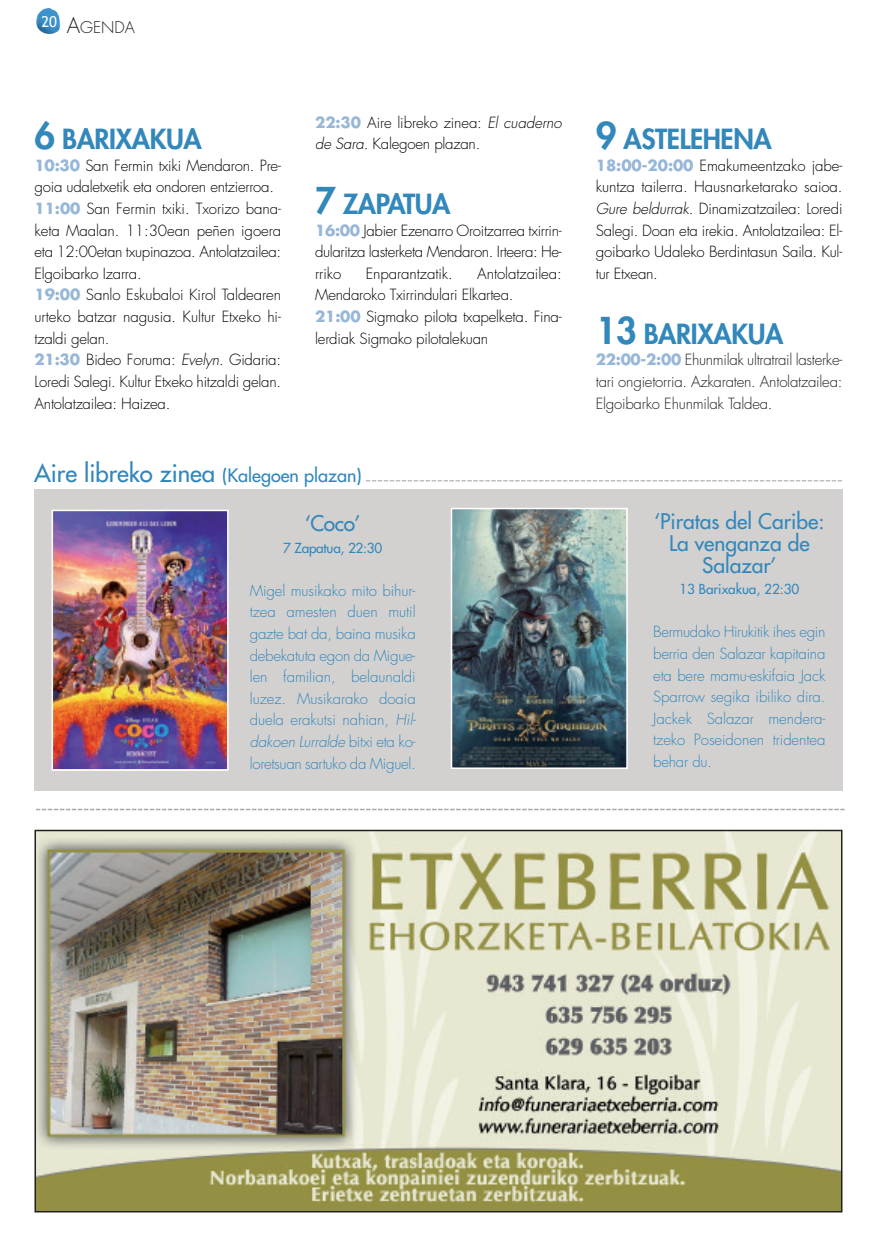
<style>
.page{position:relative;width:877px;height:1247px;background:#fff}
.page>*{position:absolute;margin:0;border:0;box-sizing:border-box;transform-origin:0 0}
.t1{font:800 27px "Futura";letter-spacing:-.015em;color:#3287bb}
.t2{font:24px "Futura";color:#3287bb}
.t3{font:21px/21.6px "Futura";color:#3287bb;text-align:center}
.t4{font:300 15.75px "Futura";color:#231f20}
.t5{font:300 15px/21.6px "Futura";letter-spacing:-.015em;color:#000}
.t6{font:300 15px/21.6px "Futura";letter-spacing:-.005em;color:#3287bb;text-align:justify}
.t7{font:300 15px/21.6px "Futura";letter-spacing:-.015em;color:#231f20;text-align:justify}
.t8{font:15px "Trebuchet MS";color:#fff}
.t9{font:13.5px "Futura";color:#3287bb}
.s1{font-size:21px}
.s2{font-size:36px}
.s3{font-weight:700;color:#97b7d8}
.s4{font-style:italic}
.s5{font-size:18px}
</style>
<div class="page">
<img style="left:36px;top:8px;width:24px;height:26px">
<img style="left:37px;top:833px;width:802px;height:376px">
<div style="left:34px;top:830px;width:808px;height:382px;border:2px solid #231f20"></div>
<div style="left:34px;top:489px;width:808px;height:301px;background:#d3d1d0"></div>
<svg style="left:366px;top:480px;width:476px;height:1px"></svg>
<img style="left:55px;top:513px;width:171px;height:255px">
<div style="left:52px;top:510px;width:177px;height:261px;border:2px solid #fff"></div>
<img style="left:454px;top:511px;width:171px;height:255px">
<div style="left:451px;top:508px;width:177px;height:261px;border:2px solid #fff"></div>
<svg style="left:36px;top:809px;width:809px;height:1px"></svg>
<p class="t8" style="left:41px;top:13px;width:17px">20</p>
<p class="t4" style="left:67px;top:20px;width:70px"><span class="s1">A</span>GENDA</p>
<h1 class="t1" style="left:35px;top:126px;width:169px"><span class="s2">6</span> BARIXAKUA</h1>
<p class="t5" style="left:35px;top:156px;width:248px"><span class="s3">10:30</span> San Fermin txiki Mendaron. Pre&shy;goia udaletxetik eta ondoren entzierroa.<br><span class="s3">11:00</span> San Fermin txiki. Txorizo bana&shy;keta Maalan. 11:30ean peñen igoera eta 12:00etan txupinazoa. Antolatzailea:<br>Elgoibarko Izarra.<br><span class="s3">19:00</span> Sanlo Eskubaloi Kirol Taldearen urteko batzar nagusia. Kultur Etxeko hi&shy;tzaldi gelan.<br><span class="s3">21:30</span> Bideo Foruma: <span class="s4">Evelyn</span>. Gidaria:<br>Loredi Salegi. Kultur Etxeko hitzaldi gelan.<br>Antolatzailea: Haizea.</p>
<p class="t5" style="left:315px;top:113px;width:248px"><span class="s3">22:30</span> Aire libreko zinea: <span class="s4">El cuaderno de Sara</span>. Kalegoen plazan.</p>
<h1 class="t1" style="left:315px;top:191px;width:137px"><span class="s2">7</span> ZAPATUA</h1>
<p class="t5" style="left:315px;top:221px;width:248px;text-align:justify"><span class="s3">16:00</span> Jabier Ezenarro Oroitzarrea txirrin&shy;dularitza lasterketa Mendaron. Irteera: He&shy;rriko</p>
<p class="t5" style="left:315px;top:264px;width:248px;text-indent:162px">Antolatzailea:<br>Mendaroko Txirrindulari Elkartea.<br><span class="s3">21:00</span> Sigmako pilota txapelketa. Fina&shy;lerdiak Sigmako pilotalekuan</p>
<p class="t5" style="left:366px;top:264px;width:88px">Enparantzatik.</p>
<h2 class="t2" style="left:34px;top:461px;width:329px">Aire libreko zinea <span class="s5">(Kalegoen plazan)</span></h2>
<h3 class="t3" style="left:305px;top:514px;width:57px">‘Coco’</h3>
<p class="t9" style="left:283px;top:541px;width:101px">7 Zapatua, 22:30</p>
<p class="t6" style="left:250px;top:581px;width:168px">Migel musikako mito bihur&shy;tzea amesten duen mutil gazte bat da, baina musika debekatuta egon da Migue&shy;len familian, belaunaldi luzez. Musikarako doaia duela erakutsi nahian, <span class="s4">Hil&shy;dakoen Lurralde</span> bitxi eta ko&shy;loretsuan sartuko da Miguel.</p>
<h1 class="t1" style="left:596px;top:126px;width:177px"><span class="s2">9</span> ASTELEHENA</h1>
<p class="t5" style="left:596px;top:156px;width:248px;text-align:justify"><span class="s3">18:00-20:00</span> Emakumeentzako jabe&shy;kuntza tailerra. Hausnarketarako saioa.<br><span class="s4">Gure beldurrak</span>. Dinamizatzailea: Loredi Salegi. Doan eta irekia. Antolatzailea: El&shy;goibarko Udaleko Berdintasun Saila. Kul&shy;tur Etxean.</p>
<h1 class="t1" style="left:596px;top:321px;width:189px"><span class="s2">13</span> BARIXAKUA</h1>
<p class="t7" style="left:596px;top:350px;width:248px"><span class="s3">22:00-2:00</span> Ehunmilak ultratrail lasterke&shy;tari ongietorria. Azkaraten. Antolatzailea:<br>Elgoibarko Ehunmilak Taldea.</p>
<h3 class="t3" style="left:654px;top:512px;width:172px">‘Piratas del Caribe:<br>La venganza de<br>Salazar’</h3>
<p class="t9" style="left:679px;top:582px;width:121px">13 Barixakua, 22:30</p>
<p class="t6" style="left:653px;top:622px;width:174px">Bermudako Hirukitik ihes egin berria den Salazar kapitaina eta bere mamu-eskifaia Jack Sparrow segika ibiliko dira.<br>Jackek Salazar mendera&shy;tzeko Poseidonen tridentea behar du.</p>
</div>
